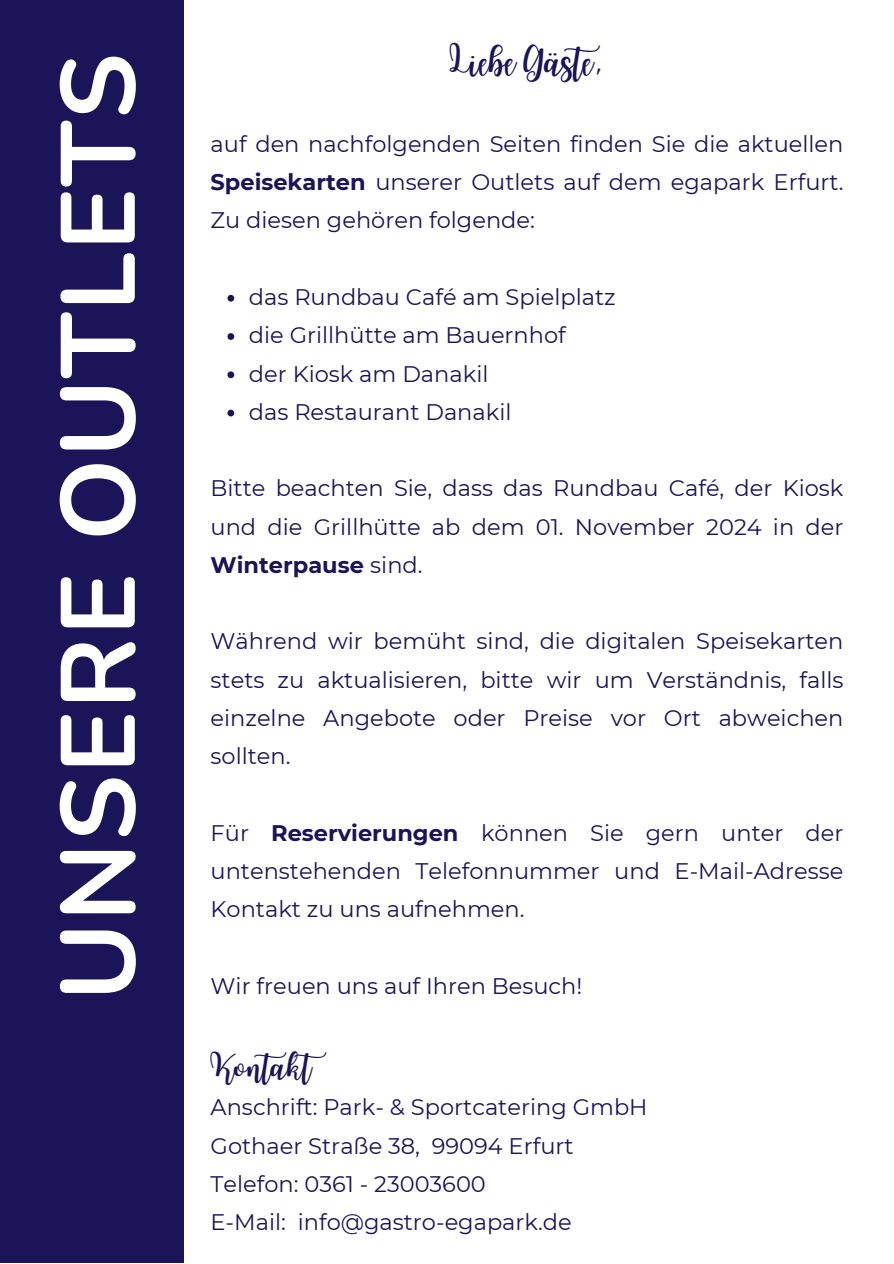
<style>
.page{position:relative;width:894px;height:1264px;background:#fff}
.page>*{position:absolute;margin:0;border:0;box-sizing:border-box;transform-origin:0 0}
.t1{font:700 105px "Nunito";letter-spacing:.015em;color:#fff}
.t2{font:30px "Joshico";color:#1b1458}
.t3{font:27px "Joshico";color:#1b1458}
.t4{font:22.5px/38.2px "Montserrat";color:#1b1458;text-align:justify}
.s1{font-weight:700}
</style>
<div class="page">
<div style="left:0;top:0;width:183px;height:1262px;background:#1b1458"></div>
<svg style="left:227px;top:295px;width:7px;height:6px"></svg>
<svg style="left:227px;top:333px;width:7px;height:7px"></svg>
<svg style="left:227px;top:371px;width:7px;height:7px"></svg>
<svg style="left:227px;top:409px;width:7px;height:7px"></svg>
<h1 class="t1" style="left:29px;top:1000px;width:948px;rotate:-90deg">UNSERE OUTLETS</h1>
<h2 class="t2" style="left:449px;top:36px;width:162px">Liebe Gäste,</h2>
<p class="t4" style="left:210px;top:125px;width:634px">auf den nachfolgenden Seiten finden Sie die aktuellen <span class="s1">Speisekarten</span> unserer Outlets auf dem egapark Erfurt.<br>Zu diesen gehören folgende:</p>
<p class="t4" style="left:249px;top:278px;width:368px">das Rundbau Café am Spielplatz</p>
<p class="t4" style="left:249px;top:316px;width:318px">die Grillhütte am Bauernhof</p>
<p class="t4" style="left:249px;top:354px;width:241px">der Kiosk am Danakil</p>
<p class="t4" style="left:249px;top:392px;width:264px">das Restaurant Danakil</p>
<p class="t4" style="left:210px;top:469px;width:634px">Bitte beachten Sie, dass das Rundbau Café, der Kiosk und die Grillhütte ab dem 01. November 2024 in der <span class="s1">Winterpause</span> sind.</p>
<p class="t4" style="left:210px;top:622px;width:634px">Während wir bemüht sind, die digitalen Speisekarten stets zu aktualisieren, bitte wir um Verständnis, falls einzelne Angebote oder Preise vor Ort abweichen sollten.</p>
<p class="t4" style="left:210px;top:813px;width:634px">Für <span class="s1">Reservierungen</span> können Sie gern unter der untenstehenden Telefonnummer und E-Mail-Adresse Kontakt zu uns aufnehmen.</p>
<p class="t4" style="left:210px;top:966px;width:373px">Wir freuen uns auf Ihren Besuch!</p>
<p class="t3" style="left:210px;top:1043px;width:126px">Kontakt</p>
<p class="t4" style="left:210px;top:1088px;width:438px">Anschrift: Park- &amp; Sportcatering GmbH</p>
<p class="t4" style="left:210px;top:1126px;width:364px">Gothaer Straße 38, 99094 Erfurt</p>
<p class="t4" style="left:210px;top:1164px;width:277px">Telefon: 0361 - 23003600</p>
<p class="t4" style="left:210px;top:1202px;width:362px">E-Mail: info@gastro-egapark.de</p>
</div>
